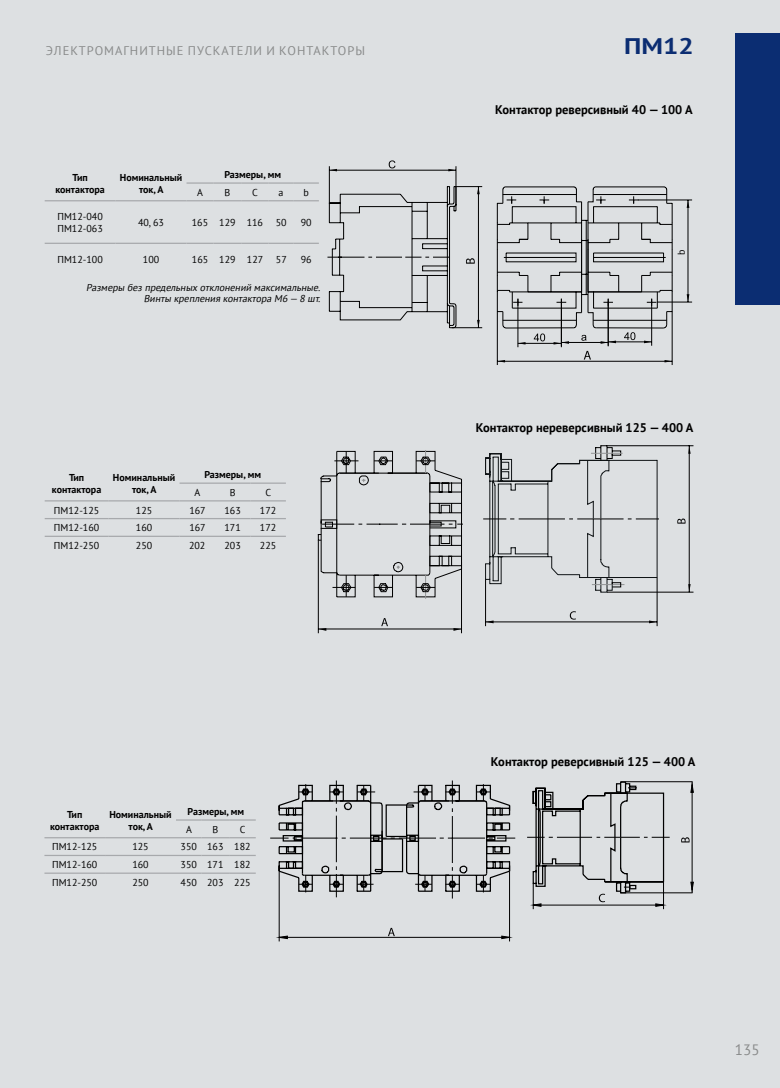
<style>
.page{position:relative;width:780px;height:1088px;background:#dde0e2}
.page>*{position:absolute;margin:0;border:0;box-sizing:border-box;transform-origin:0 0}
.t1{font:700 22.5px "PT Sans";color:#0b2d72;scale:1.2 1}
.t2{font:15px "PT Sans";color:#888a8a}
.t3{font:700 12.5px "PT Sans";color:#000}
.t4{font:12.5px "PT Sans";color:#888a8a}
.t5{font:10px/12px "PT Sans";color:#000}
.t6{font:700 10px/12px "PT Sans";color:#000;text-align:center}
.t7{font:italic 10px/10.6px "PT Sans";color:#000;text-align:right}
</style>
<div class="page">
<div style="left:735px;top:33px;width:45px;height:271px;background:#0b2d72"></div>
<hr style="left:186px;top:182px;width:27px;height:2px;background:#a7a9ac">
<hr style="left:213px;top:182px;width:28px;height:2px;background:#a7a9ac">
<hr style="left:241px;top:182px;width:27px;height:2px;background:#a7a9ac">
<hr style="left:268px;top:182px;width:26px;height:2px;background:#a7a9ac">
<hr style="left:294px;top:182px;width:25px;height:2px;background:#a7a9ac">
<hr style="left:45px;top:200px;width:71px;height:1px;background:#a7a9ac">
<hr style="left:116px;top:200px;width:70px;height:1px;background:#a7a9ac">
<svg style="left:186px;top:200px;width:133px;height:1px"></svg>
<hr style="left:45px;top:243px;width:71px;height:1px;background:#a7a9ac">
<hr style="left:116px;top:243px;width:70px;height:1px;background:#a7a9ac">
<svg style="left:186px;top:243px;width:133px;height:1px"></svg>
<hr style="left:179px;top:482px;width:36px;height:2px;background:#a7a9ac">
<hr style="left:215px;top:482px;width:35px;height:2px;background:#a7a9ac">
<hr style="left:250px;top:482px;width:36px;height:2px;background:#a7a9ac">
<hr style="left:45px;top:500px;width:64px;height:1px;background:#a7a9ac">
<hr style="left:109px;top:500px;width:70px;height:1px;background:#a7a9ac">
<hr style="left:179px;top:500px;width:36px;height:1px;background:#a7a9ac">
<hr style="left:215px;top:500px;width:35px;height:1px;background:#a7a9ac">
<hr style="left:250px;top:500px;width:36px;height:1px;background:#a7a9ac">
<hr style="left:45px;top:518px;width:64px;height:1px;background:#a7a9ac">
<hr style="left:109px;top:518px;width:70px;height:1px;background:#a7a9ac">
<hr style="left:179px;top:518px;width:36px;height:1px;background:#a7a9ac">
<hr style="left:215px;top:518px;width:35px;height:1px;background:#a7a9ac">
<hr style="left:250px;top:518px;width:36px;height:1px;background:#a7a9ac">
<hr style="left:45px;top:536px;width:64px;height:1px;background:#a7a9ac">
<hr style="left:109px;top:536px;width:70px;height:1px;background:#a7a9ac">
<hr style="left:179px;top:536px;width:36px;height:1px;background:#a7a9ac">
<hr style="left:215px;top:536px;width:35px;height:1px;background:#a7a9ac">
<hr style="left:250px;top:536px;width:36px;height:1px;background:#a7a9ac">
<svg style="left:176px;top:819px;width:80px;height:1px"></svg>
<hr style="left:44px;top:837px;width:61px;height:1px;background:#a7a9ac">
<hr style="left:105px;top:837px;width:71px;height:1px;background:#a7a9ac">
<svg style="left:176px;top:837px;width:80px;height:1px"></svg>
<hr style="left:44px;top:855px;width:61px;height:1px;background:#a7a9ac">
<hr style="left:105px;top:855px;width:71px;height:1px;background:#a7a9ac">
<svg style="left:176px;top:855px;width:80px;height:1px"></svg>
<hr style="left:44px;top:872px;width:61px;height:2px;background:#a7a9ac">
<hr style="left:105px;top:872px;width:71px;height:2px;background:#a7a9ac">
<hr style="left:176px;top:872px;width:25px;height:2px;background:#a7a9ac">
<hr style="left:201px;top:872px;width:28px;height:2px;background:#a7a9ac">
<hr style="left:229px;top:872px;width:27px;height:2px;background:#a7a9ac">
<svg style="left:483px;top:445px;width:176px;height:148px"></svg>
<hr style="left:485px;top:579px;width:1px;height:47px;background:#000">
<hr style="left:656px;top:577px;width:1px;height:49px;background:#000">
<hr style="left:485px;top:622px;width:172px;height:1px;background:#000">
<svg style="left:317px;top:450px;width:146px;height:149px"></svg>
<svg style="left:453px;top:628px;width:8px;height:3px"></svg>
<hr style="left:318px;top:540px;width:1px;height:93px;background:#000">
<hr style="left:461px;top:556px;width:1px;height:77px;background:#000">
<hr style="left:318px;top:629px;width:143px;height:1px;background:#000">
<hr style="left:607px;top:592px;width:86px;height:1px;background:#000">
<hr style="left:607px;top:445px;width:86px;height:1px;background:#000">
<hr style="left:689px;top:445px;width:1px;height:147px;background:#000">
<svg style="left:381px;top:618px;width:7px;height:8px"></svg>
<svg style="left:569px;top:611px;width:7px;height:8px"></svg>
<svg style="left:677px;top:518px;width:8px;height:6px"></svg>
<svg style="left:270px;top:780px;width:245px;height:118px"></svg>
<svg style="left:276px;top:935px;width:12px;height:5px"></svg>
<svg style="left:500px;top:935px;width:13px;height:5px"></svg>
<hr style="left:279px;top:866px;width:1px;height:75px;background:#000">
<hr style="left:509px;top:871px;width:1px;height:70px;background:#000">
<hr style="left:279px;top:937px;width:230px;height:1px;background:#000">
<hr style="left:620px;top:781px;width:72px;height:1px;background:#000">
<hr style="left:620px;top:892px;width:72px;height:1px;background:#000">
<svg style="left:689px;top:881px;width:5px;height:13px"></svg>
<svg style="left:689px;top:781px;width:5px;height:12px"></svg>
<hr style="left:691px;top:782px;width:1px;height:111px;background:#000">
<svg style="left:388px;top:928px;width:7px;height:8px"></svg>
<svg style="left:527px;top:781px;width:143px;height:128px"></svg>
<svg style="left:681px;top:837px;width:8px;height:5px"></svg>
<hr style="left:329px;top:166px;width:1px;height:38px;background:#000">
<hr style="left:455px;top:166px;width:1px;height:40px;background:#000">
<hr style="left:329px;top:170px;width:127px;height:1px;background:#000">
<svg style="left:388px;top:160px;width:7px;height:8px"></svg>
<hr style="left:651px;top:302px;width:1px;height:44px;background:#000">
<hr style="left:672px;top:312px;width:1px;height:53px;background:#000">
<hr style="left:497px;top:312px;width:1px;height:53px;background:#000">
<hr style="left:497px;top:361px;width:175px;height:1px;background:#000">
<hr style="left:561px;top:302px;width:1px;height:45px;background:#000">
<hr style="left:517px;top:302px;width:1px;height:45px;background:#000">
<hr style="left:608px;top:302px;width:1px;height:44px;background:#000">
<svg style="left:496px;top:186px;width:177px;height:158px"></svg>
<hr style="left:561px;top:342px;width:47px;height:1px;background:#000">
<svg style="left:327px;top:185px;width:155px;height:144px"></svg>
<svg style="left:584px;top:351px;width:7px;height:8px"></svg>
<hr style="left:637px;top:200px;width:55px;height:1px;background:#000101">
<hr style="left:657px;top:302px;width:35px;height:1px;background:#000101">
<hr style="left:687px;top:200px;width:1px;height:102px;background:#000101">
<p class="t4" style="left:46px;top:43px;width:18px">Электромагн</p>
<p class="t4" style="left:139px;top:43px;width:58px">итные пускател</p>
<p class="t4" style="left:253px;top:43px;width:35px">и и контактор</p>
<p class="t4" style="left:355px;top:43px;width:11px">ы</p>
<h1 class="t1" style="left:624px;top:32px;width:59px">ПМ12</h1>
<p class="t6" style="left:55px;top:171px;width:51px">Тип контактора</p>
<p class="t6" style="left:120px;top:171px;width:64px">Номинальный ток, А</p>
<p class="t6" style="left:224px;top:168px;width:58px">Размеры, мм</p>
<p class="t5" style="left:197px;top:186px;width:7px">А</p>
<p class="t5" style="left:224px;top:186px;width:7px">В</p>
<p class="t5" style="left:252px;top:186px;width:7px">С</p>
<p class="t5" style="left:278px;top:186px;width:6px">а</p>
<p class="t5" style="left:303px;top:186px;width:7px">b</p>
<p class="t5" style="left:57px;top:210px;width:47px">ПМ12-040<br>ПМ12-063</p>
<p class="t5" style="left:138px;top:216px;width:27px">40, 63</p>
<p class="t5" style="left:192px;top:216px;width:73px">165 129 116</p>
<p class="t5" style="left:276px;top:216px;width:12px">50</p>
<p class="t5" style="left:301px;top:216px;width:12px">90</p>
<p class="t5" style="left:57px;top:254px;width:47px">ПМ12-100</p>
<p class="t5" style="left:143px;top:254px;width:18px">100</p>
<p class="t5" style="left:192px;top:254px;width:73px">165 129 127</p>
<p class="t5" style="left:276px;top:254px;width:12px">57</p>
<p class="t5" style="left:301px;top:254px;width:12px">96</p>
<p class="t7" style="left:86px;top:282px;width:238px">Размеры без предельных отклонений максимальные.<br>Винты крепления контактора М6 — 8 шт.</p>
<p class="t6" style="left:52px;top:471px;width:51px">Тип контактора</p>
<p class="t6" style="left:113px;top:471px;width:64px">Номинальный ток, А</p>
<p class="t6" style="left:204px;top:468px;width:58px">Размеры, мм</p>
<p class="t5" style="left:194px;top:486px;width:7px">А</p>
<p class="t5" style="left:230px;top:486px;width:7px">В</p>
<p class="t5" style="left:265px;top:486px;width:7px">С</p>
<p class="t5" style="left:54px;top:504px;width:47px">ПМ12-125</p>
<p class="t5" style="left:136px;top:504px;width:18px">125</p>
<p class="t5" style="left:189px;top:504px;width:18px">167</p>
<p class="t5" style="left:224px;top:504px;width:18px">163</p>
<p class="t5" style="left:260px;top:504px;width:18px">172</p>
<p class="t5" style="left:54px;top:521px;width:47px">ПМ12-160</p>
<p class="t5" style="left:136px;top:521px;width:18px">160</p>
<p class="t5" style="left:189px;top:521px;width:18px">167</p>
<p class="t5" style="left:224px;top:521px;width:18px">171</p>
<p class="t5" style="left:260px;top:521px;width:18px">172</p>
<p class="t5" style="left:54px;top:540px;width:47px">ПМ12-250</p>
<p class="t5" style="left:136px;top:540px;width:18px">250</p>
<p class="t5" style="left:189px;top:540px;width:18px">202</p>
<p class="t5" style="left:224px;top:540px;width:18px">203</p>
<p class="t5" style="left:260px;top:540px;width:18px">225</p>
<p class="t3" style="left:495px;top:102px;width:199px">Контактор реверсивный 40 — 100 А</p>
<p class="t5" style="left:675px;top:255px;width:7px;rotate:-90deg">b</p>
<p class="t3" style="left:476px;top:420px;width:219px">Контактор нереверсивный 125 — 400 А</p>
<p class="t6" style="left:50px;top:808px;width:51px">Тип контактора</p>
<p class="t6" style="left:109px;top:808px;width:64px">Номинальный ток, А</p>
<p class="t6" style="left:187px;top:805px;width:58px">Размеры, мм</p>
<p class="t5" style="left:186px;top:823px;width:7px">А</p>
<p class="t5" style="left:212px;top:823px;width:7px">В</p>
<p class="t5" style="left:240px;top:823px;width:7px">С</p>
<p class="t5" style="left:52px;top:841px;width:47px">ПМ12-125</p>
<p class="t5" style="left:132px;top:841px;width:18px">125</p>
<p class="t5" style="left:180px;top:841px;width:72px">350 163 182</p>
<p class="t5" style="left:52px;top:858px;width:47px">ПМ12-160</p>
<p class="t5" style="left:132px;top:858px;width:18px">160</p>
<p class="t5" style="left:180px;top:858px;width:72px">350 171 182</p>
<p class="t5" style="left:52px;top:876px;width:47px">ПМ12-250</p>
<p class="t5" style="left:132px;top:876px;width:18px">250</p>
<p class="t5" style="left:180px;top:876px;width:72px">450 203 225</p>
<p class="t3" style="left:491px;top:753px;width:206px">Контактор реверсивный 125 — 400 А</p>
<h2 class="t2" style="left:735px;top:1039px;width:26px">135</h2>
</div>
